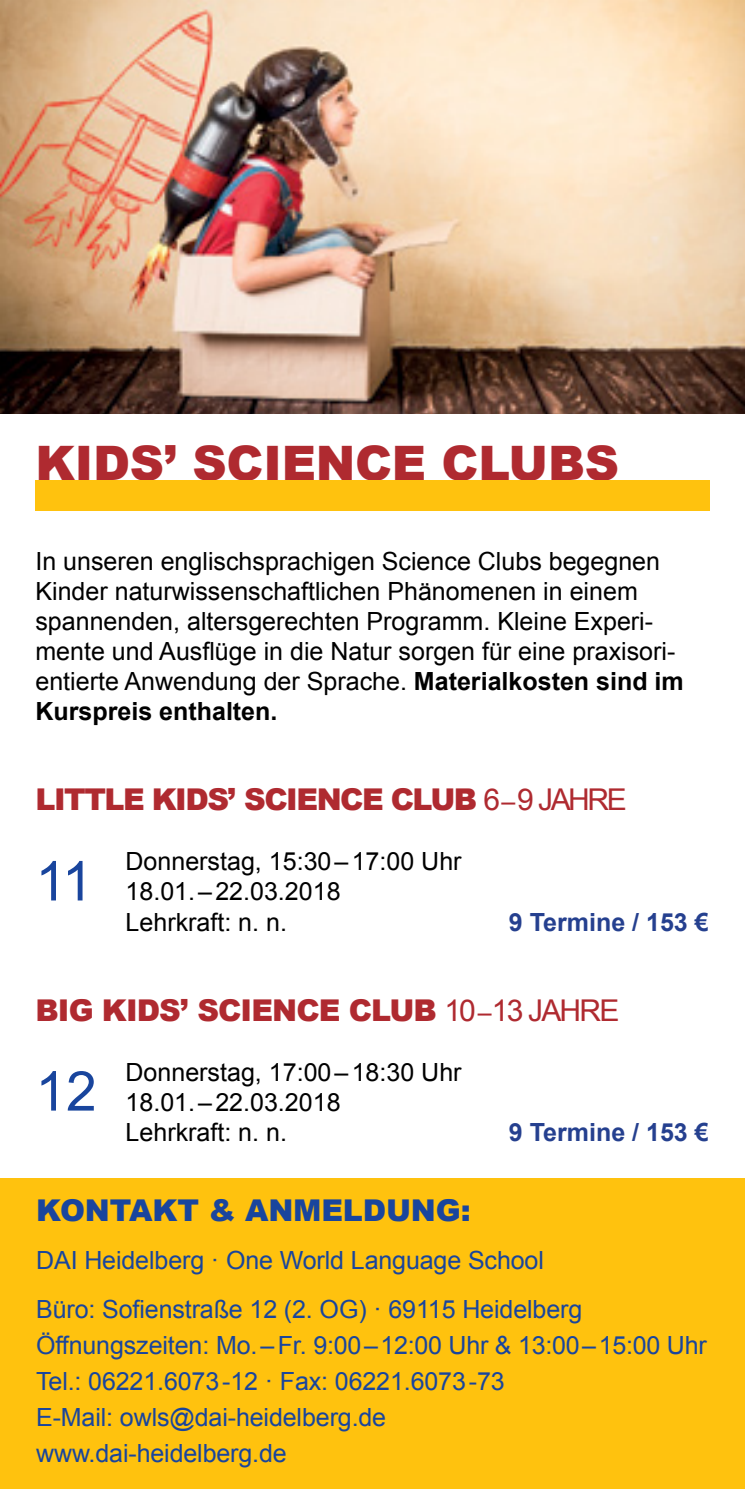
<style>
.page{position:relative;width:745px;height:1489px;background:#fff}
.page>*{position:absolute;margin:0;border:0;box-sizing:border-box;transform-origin:0 0}
.t1{font:55px "Arial";color:#19459d}
.t2{font:900 47.5px "Arial";letter-spacing:-.005em;color:#af2a30}
.t3{font:900 30px "Arial";letter-spacing:-.05em;color:#af2a30}
.t4{font:900 30px "Arial";letter-spacing:-.03em;color:#af2a30}
.t5{font:900 30px "Arial";letter-spacing:-.005em;color:#19459d}
.t6{font:25px/30px "Arial";color:#000}
.t7{font:25px/36px "Arial";letter-spacing:-.005em;color:#19459d}
.t8{font:700 25px "Arial";color:#25408f}
.s1{font-weight:700}
.s2{font-weight:400}
.s3{font-weight:400;font-size:25px}
</style>
<div class="page">
<div style="left:35px;top:480px;width:674px;height:30px;background:#ffc20e"></div>
<img style="left:0;top:0;width:744px;height:413px">
<div style="left:0;top:1177px;width:744px;height:311px;background:#ffc20e"></div>
<h2 class="t2" style="left:35px;top:429px;width:584px">KIDS’ SCIENCE CLUBS</h2>
<p class="t6" style="left:35px;top:546px;width:649px">In unseren englischsprachigen Science Clubs begegnen Kinder naturwissenschaftlichen Phänomenen in einem spannenden, altersgerechten Programm. Kleine Experi&shy;mente und Ausflüge in die Natur sorgen für eine praxisori&shy;entierte Anwendung der Sprache. <span class="s1">Materialkosten sind im Kurspreis enthalten.</span></p>
<p class="t3" style="left:35px;top:778px;width:592px">LITTLE KIDS’ SCIENCE CLUB <span class="s2">6</span> <span class="s3">–</span> <span class="s2">9 Jahre</span></p>
<h1 class="t1" style="left:35px;top:845px;width:59px">11</h1>
<p class="t6" style="left:125px;top:846px;width:337px">Donnerstag, 15:30–17:00 Uhr<br>18.01.–22.03.2018<br>Lehrkraft: n. n.</p>
<p class="t8" style="left:508px;top:905px;width:201px">9 Termine / 153 €</p>
<p class="t4" style="left:35px;top:988px;width:585px">BIG KIDS’ SCIENCE CLUB <span class="s2">10</span><span class="s3">–</span><span class="s2">13 Jahre</span></p>
<h1 class="t1" style="left:35px;top:1055px;width:63px">12</h1>
<p class="t6" style="left:125px;top:1056px;width:337px">Donnerstag, 17:00–18:30 Uhr<br>18.01.–22.03.2018<br>Lehrkraft: n. n.</p>
<p class="t8" style="left:508px;top:1115px;width:201px">9 Termine / 153 €</p>
<p class="t5" style="left:36px;top:1188px;width:435px">KONTAKT &amp; ANMELDUNG:</p>
<p class="t7" style="left:36px;top:1236px;width:547px;line-height:48.5px">DAI Heidelberg · One World Language School<br>Büro: Sofienstraße 12 (2. OG) · 69115 Heidelberg</p>
<p class="t7" style="left:36px;top:1327px;width:672px">Öffnungszeiten: Mo.–Fr. 9:00–12:00 Uhr &amp; 13:00–15:00 Uhr Tel.: 06221.6073-12 · Fax: 06221.6073-73<br>E-Mail: owls@dai-heidelberg.de<br>www.dai-heidelberg.de</p>
</div>
